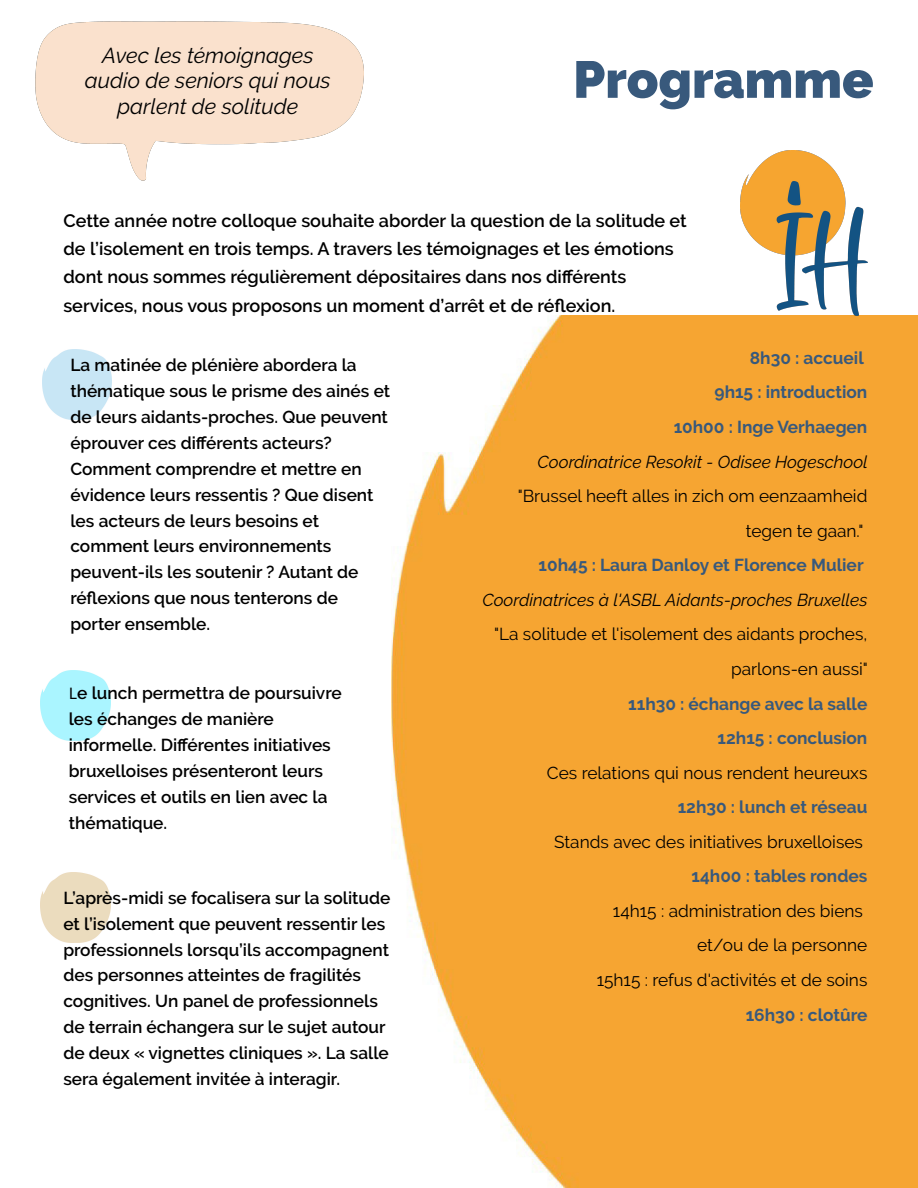
<style>
.page{position:relative;width:918px;height:1188px;background:#fff}
.page>*{position:absolute;margin:0;border:0;box-sizing:border-box;transform-origin:0 0}
.t1{font:800 51.9px "Raleway";color:#38597c}
.t2{font:italic 21.6px/26px "Raleway";color:#000;text-align:center}
.t3{font:600 18px/28.2px "Raleway";color:#000}
.t4{font:600 17.25px/26px "Raleway";color:#000}
.t5{font:17.25px/34.5px "Raleway";color:#000;text-align:right}
.t6{font:700 17.25px/34.5px "Raleway";color:#38597c;text-align:right}
.t7{font:italic 17.25px "Raleway";color:#000}
.s1{font-family:"Source Sans 3";font-weight:400}
</style>
<div class="page">
<img style="left:391px;top:316px;width:527px;height:872px">
<img style="left:41px;top:872px;width:70px;height:70px">
<img style="left:42px;top:349px;width:70px;height:70px">
<img style="left:41px;top:671px;width:70px;height:70px">
<img style="left:740px;top:151px;width:127px;height:165px">
<img style="left:35px;top:21px;width:329px;height:160px">
<p class="t2" style="left:85px;top:42px;width:247px">Avec les témoignages audio de seniors qui nous parlent de solitude</p>
<h1 class="t1" style="left:573px;top:49px;width:302px">Programme</h1>
<p class="t3" style="left:63px;top:206px;width:625px">Cette année notre colloque souhaite aborder la question de la solitude et de l’isolement en trois temps. A travers les témoignages et les émotions dont nous sommes régulièrement dépositaires dans nos différents services, nous vous proposons un moment d’arrêt et de réflexion.</p>
<p class="t4" style="left:70px;top:352px;width:321px">La matinée de plénière abordera la thématique sous le prisme des ainés et de leurs aidants-proches. Que peuvent éprouver ces différents acteurs?<br>Comment comprendre et mettre en évidence leurs ressentis ? Que disent les acteurs de leurs besoins et comment leurs environnements peuvent-ils les soutenir ? Autant de réflexions que nous tenterons de porter ensemble.</p>
<p class="t4" style="left:69px;top:680px;width:274px"><span class="s1">L</span>e lunch permettra de poursuivre les échanges de manière informelle. Différentes initiatives bruxelloises présenteront leurs services et outils en lien avec la thématique.</p>
<p class="t4" style="left:63px;top:885px;width:328px">L’après-midi se focalisera sur la solitude et l’isolement que peuvent ressentir les professionnels lorsqu’ils accompagnent des personnes atteintes de fragilités cognitives. Un panel de professionnels de terrain échangera sur le sujet autour de deux « vignettes cliniques ». La salle sera également invitée à interagir.</p>
<p class="t6" style="left:674px;top:341px;width:195px">8h30 : accueil<br>9h15 : introduction<br>10h00 : Inge Verhaegen</p>
<p class="t7" style="left:538px;top:452px;width:332px">Coordinatrice Resokit - Odisee Hogeschool</p>
<p class="t5" style="left:518px;top:479px;width:351px">"Brussel heeft alles in zich om eenzaamheid tegen te gaan."</p>
<p class="t6" style="left:539px;top:548px;width:327px">10h45 : Laura Danloy et Florence Mulier</p>
<p class="t7" style="left:482px;top:590px;width:387px">Coordinatrices à l'ASBL Aidants-proches Bruxelles</p>
<p class="t5" style="left:494px;top:617px;width:375px">"La solitude et l'isolement des aidants proches, parlons-en aussi"</p>
<p class="t6" style="left:628px;top:686px;width:241px">11h30 : échange avec la salle<br>12h15 : conclusion</p>
<p class="t5" style="left:547px;top:755px;width:322px">Ces relations qui nous rendent heureuxs</p>
<p class="t6" style="left:678px;top:790px;width:191px">12h30 : lunch et réseau</p>
<p class="t5" style="left:554px;top:824px;width:310px">Stands avec des initiatives bruxelloises</p>
<p class="t6" style="left:691px;top:859px;width:177px">14h00 : tables rondes</p>
<p class="t5" style="left:597px;top:894px;width:272px">14h15 : administration des biens et/ou de la personne<br>15h15 : refus d'activités et de soins</p>
<p class="t6" style="left:746px;top:997px;width:123px">16h30 : clotûre</p>
</div>
